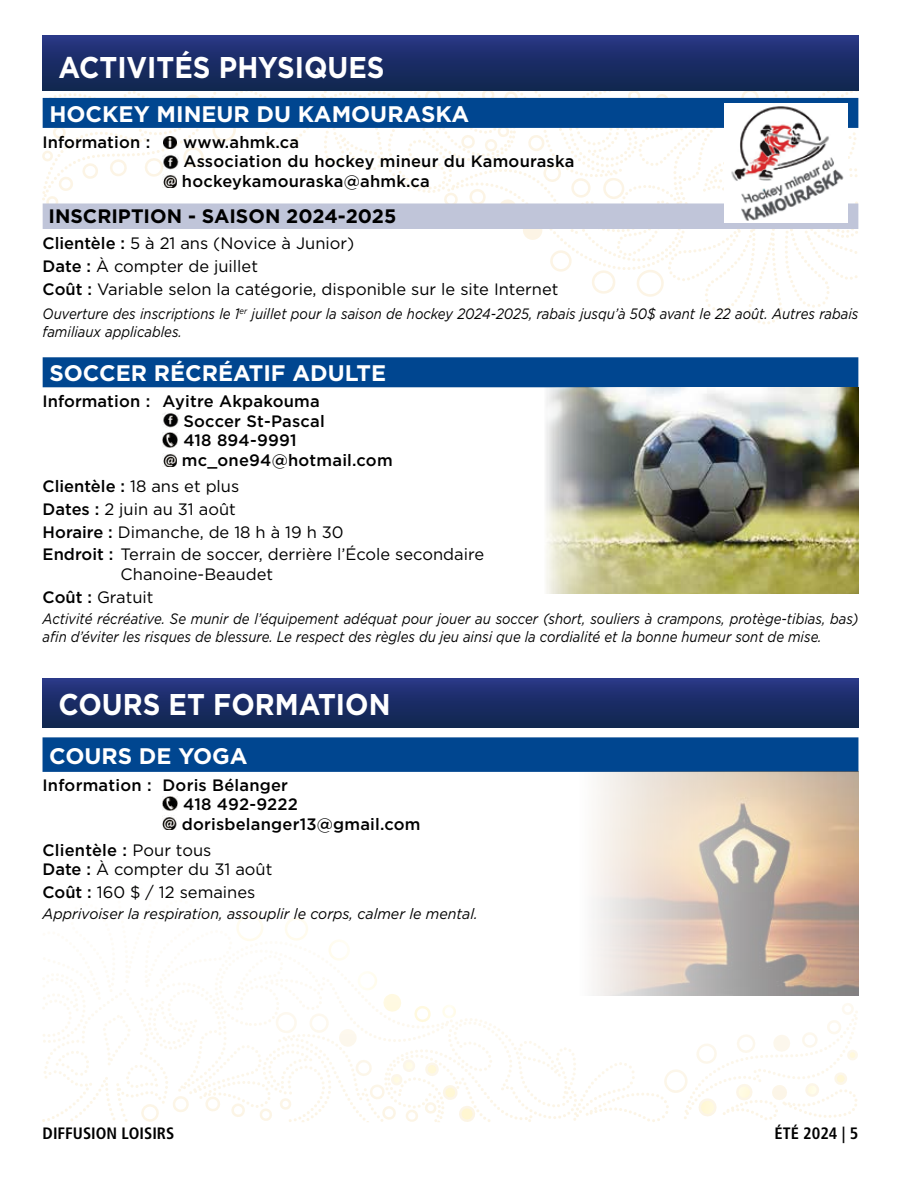
<style>
.page{position:relative;width:918px;height:1188px;background:#fff}
.page>*{position:absolute;margin:0;border:0;box-sizing:border-box;transform-origin:0 0}
.t1{font:700 30px "Gotham";color:#fff;scale:.92 1}
.t2{font:700 22.5px "Gotham";color:#fff}
.t3{font:700 19.5px "Gotham";color:#000}
.t4{font:16.5px/22.8px "Gotham";color:#000}
.t5{font:500 16.5px/19.5px "Gotham";letter-spacing:.015em;color:#000}
.t6{font:700 condensed 16.5px "Frutiger LT Std";color:#000}
.t7{font:italic 15px/18px "Gotham";color:#000;scale:.88 1}
.t8{font:italic 15px "Gotham";color:#000;scale:.95 1}
.s1{font-weight:500}
</style>
<div class="page">
<svg style="left:43px;top:915px;width:815px;height:207px"></svg>
<svg style="left:43px;top:90px;width:815px;height:234px"></svg>
<div style="left:42px;top:35px;width:816px;height:55px;background:linear-gradient(to bottom,#293684,#0f254c)"></div>
<div style="left:43px;top:98px;width:815px;height:30px;background:#004690"></div>
<div style="left:43px;top:203px;width:815px;height:26px;background:#c0c5d9"></div>
<div style="left:43px;top:357px;width:815px;height:30px;background:#004690"></div>
<svg style="left:43px;top:93px;width:195px;height:111px"></svg>
<img style="left:163px;top:154px;width:15px;height:16px">
<img style="left:163px;top:174px;width:14px;height:14px">
<img style="left:163px;top:413px;width:15px;height:15px">
<img style="left:163px;top:432px;width:15px;height:15px">
<img style="left:163px;top:453px;width:14px;height:14px">
<img style="left:544px;top:387px;width:314px;height:207px">
<div style="left:43px;top:678px;width:815px;height:50px;background:linear-gradient(to bottom,#293684,#0f264d)"></div>
<div style="left:43px;top:737px;width:815px;height:35px;background:#004690"></div>
<img style="left:163px;top:796px;width:15px;height:15px">
<img style="left:163px;top:817px;width:13px;height:13px">
<img style="left:725px;top:103px;width:123px;height:120px">
<img style="left:579px;top:772px;width:279px;height:224px">
<h1 class="t1" style="left:59px;top:47px;width:356px">ACTIVITÉS PHYSIQUES</h1>
<h2 class="t2" style="left:49px;top:99px;width:421px">HOCKEY MINEUR DU KAMOURASKA</h2>
<p class="t5" style="left:43px;top:132px;width:109px">Information :</p>
<p class="t5" style="left:182px;top:132px;width:394px">www.ahmk.ca<br>Association du hockey mineur du Kamouraska hockeykamouraska@ahmk.ca</p>
<h3 class="t3" style="left:49px;top:203px;width:349px">INSCRIPTION - SAISON 2024-2025</h3>
<p class="t4" style="left:43px;top:232px;width:517px"><span class="s1">Clientèle :</span> 5 à 21 ans (Novice à Junior)<br><span class="s1">Date :</span> À compter de juillet<br><span class="s1">Coût :</span> Variable selon la catégorie, disponible sur le site Internet</p>
<p class="t7" style="left:43px;top:305px;width:929px">Ouverture des inscriptions le 1<sup>er</sup> juillet pour la saison de hockey 2024-2025, rabais jusqu’à 50$ avant le 22 août. Autres rabais familiaux applicables.</p>
<h2 class="t2" style="left:49px;top:358px;width:338px">SOCCER RÉCRÉATIF ADULTE</h2>
<p class="t5" style="left:182px;top:392px;width:212px;text-indent:-139px">Information : Ayitre Akpakouma<br>Soccer St-Pascal<br>418 894-9991 mc_one94@hotmail.com</p>
<p class="t4" style="left:43px;top:474px;width:443px"><span class="s1">Clientèle :</span> 18 ans et plus<br><span class="s1">Dates :</span> 2 juin au 31 août<br><span class="s1">Horaire :</span> Dimanche, de 18 h à 19 h 30<br><span class="s1">Endroit :</span> Terrain de soccer, derrière l’École secondaire</p>
<p class="t4" style="left:43px;top:562px;width:232px;text-indent:78px">Chanoine-Beaudet<br><span class="s1">Coût :</span> Gratuit</p>
<p class="t7" style="left:43px;top:609px;width:929px">Activité récréative. Se munir de l’équipement adéquat pour jouer au soccer (short, souliers à crampons, protège-tibias, bas) afin d’éviter les risques de blessure. Le respect des règles du jeu ainsi que la cordialité et la bonne humeur sont de mise.</p>
<h1 class="t1" style="left:59px;top:685px;width:362px">COURS ET FORMATION</h1>
<h2 class="t2" style="left:49px;top:742px;width:200px">COURS DE YOGA</h2>
<p class="t5" style="left:182px;top:775px;width:240px;text-indent:-139px">Information : Doris Bélanger<br>418 492-9222 dorisbelanger13@gmail.com</p>
<p class="t4" style="left:43px;top:840px;width:231px;line-height:19.5px"><span class="s1">Clientèle :</span> Pour tous<br><span class="s1">Date :</span> À compter du 31 août</p>
<p class="t4" style="left:43px;top:881px;width:214px"><span class="s1">Coût :</span> 160 $ / 12 semaines</p>
<p class="t8" style="left:43px;top:904px;width:460px">Apprivoiser la respiration, assouplir le corps, calmer le mental.</p>
<p class="t6" style="left:761px;top:1121px;width:101px">JUIN 2024 | 13</p>
<p class="t6" style="left:43px;top:1124px;width:133px">DIFFUSION LOISIRS</p>
<p class="t6" style="left:775px;top:1124px;width:85px">ÉTÉ 2024 | 5</p>
</div>
